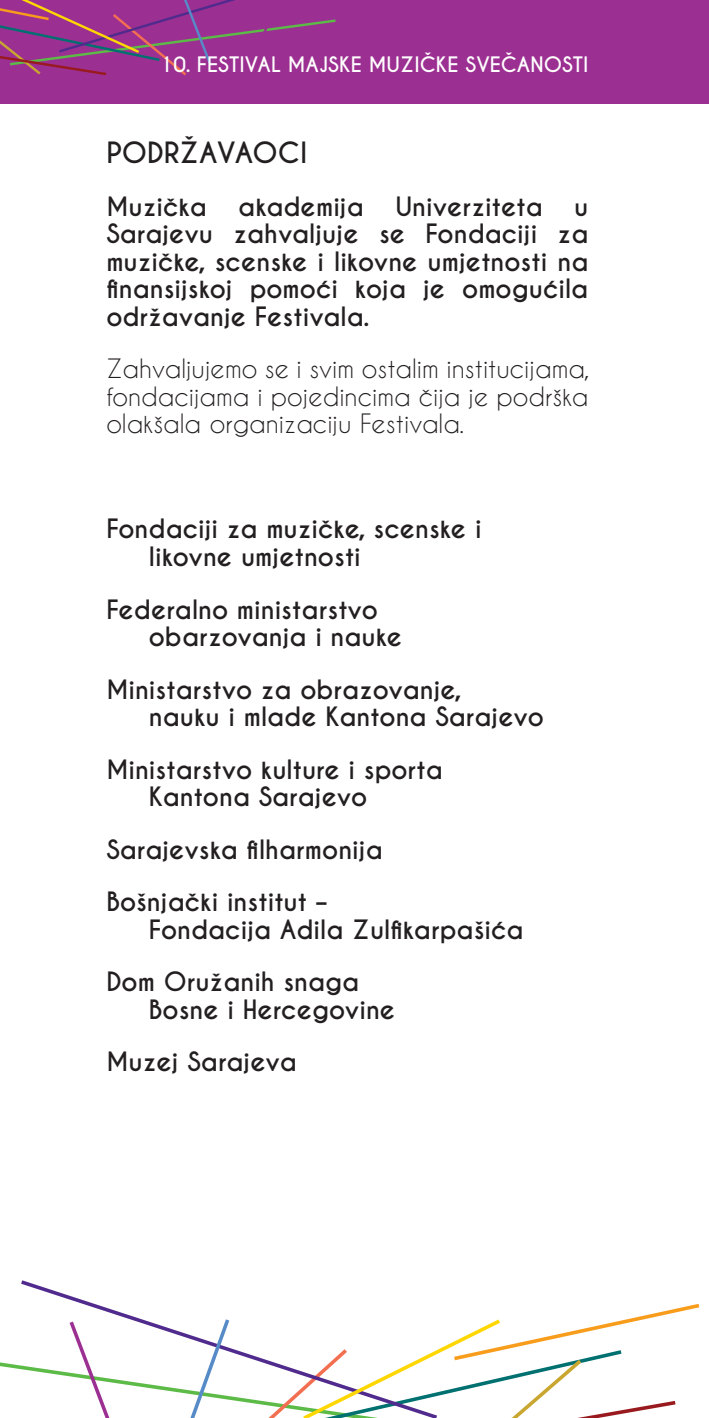
<style>
.page{position:relative;width:709px;height:1418px;background:#fff}
.page>*{position:absolute;margin:0;border:0;box-sizing:border-box;transform-origin:0 0}
.t1{font:700 27.5px "Caviar Dreams";color:#231f20}
.t2{font:700 25px/27.5px "Caviar Dreams";color:#231f20}
.t3{font:25px/27.5px "Caviar Dreams";color:#231f20;text-align:justify}
.t4{font:700 20px "Caviar Dreams";color:#fff}
</style>
<div class="page">
<div style="left:0;top:0;width:709px;height:103px;background:#9c3092"></div>
<svg style="left:21px;top:1280px;width:65px;height:21px"></svg>
<svg style="left:0;top:1301px;width:700px;height:116px"></svg>
<svg style="left:0;top:0;width:336px;height:76px"></svg>
<p class="t4" style="left:159px;top:53px;width:430px">10. FESTIVAL MAJSKE MUZIČKE SVEČANOSTI</p>
<p class="t1" style="left:106px;top:136px;width:202px">PODRŽAVAOCI</p>
<p class="t2" style="left:106px;top:193px;width:102px">Muzička</p>
<p class="t2" style="left:238px;top:193px;width:127px">akademija</p>
<p class="t2" style="left:395px;top:193px;width:149px">Univerziteta</p>
<p class="t2" style="left:106px;top:193px;width:483px;text-align:justify;text-indent:468px">u Sarajevu zahvaljuje se Fondaciji za muzičke, scenske i likovne umjetnosti na finansijskoj pomoći koja je omogućila održavanje Festivala.</p>
<p class="t3" style="left:106px;top:355px;width:484px">Zahvaljujemo se i svim ostalim institucijama, fondacijama i pojedincima čija je podrška olakšala organizaciju Festivala.</p>
<p class="t2" style="left:149px;top:516px;width:334px;text-indent:-43px">Fondaciji za muzičke, scenske i likovne umjetnosti</p>
<p class="t2" style="left:149px;top:596px;width:255px;text-indent:-43px">Federalno ministarstvo obarzovanja i nauke</p>
<p class="t2" style="left:149px;top:676px;width:396px;text-indent:-43px">Ministarstvo za obrazovanje,<br>nauku i mlade Kantona Sarajevo</p>
<p class="t2" style="left:149px;top:756px;width:295px;text-indent:-43px">Ministarstvo kulture i sporta<br>Kantona Sarajevo</p>
<p class="t2" style="left:106px;top:836px;width:278px">Sarajevska filharmonija</p>
<p class="t2" style="left:149px;top:888px;width:376px;text-indent:-43px">Bošnjački institut –<br>Fondacija Adila Zulfikarpašića</p>
<p class="t2" style="left:149px;top:968px;width:248px;text-indent:-43px">Dom Oružanih snaga<br>Bosne i Hercegovine</p>
<p class="t2" style="left:106px;top:1048px;width:192px">Muzej Sarajeva</p>
</div>
